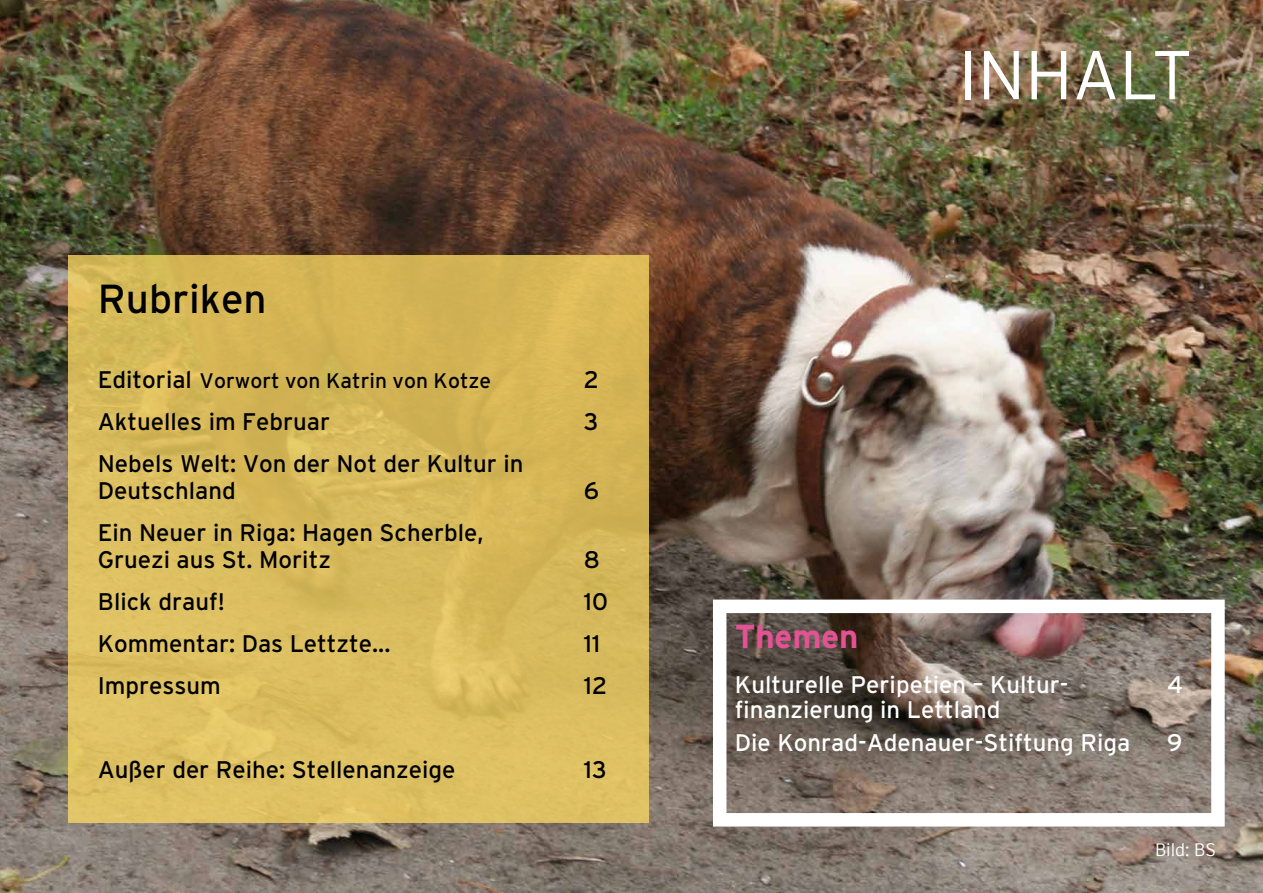
<style>
.page{position:relative;width:1263px;height:893px;background:#fff}
.page>*{position:absolute;margin:0;border:0;box-sizing:border-box;transform-origin:0 0}
.t1{font:300 69px "Interstate";color:#fff}
.t2{font:40.5px "Interstate";color:#000}
.t3{font:700 33px "Interstate";color:#e45294}
.t4{font:24px/27px "Interstate";color:#000}
.t5{font:24px/33px "Interstate";color:#fff}
.t6{font:21px "Interstate";color:#000}
.t7{font:300 18px "Interstate";color:#fff}
.s1{font-size:24px}
</style>
<div class="page">
<img style="left:0;top:0;width:1263px;height:893px">
<div style="left:713px;top:600px;width:512px;height:226px;border:14px solid #fff"></div>
<div style="left:68px;top:255px;width:580px;height:568px;background:#d9bb5c"></div>
<h2 class="t2" style="left:98px;top:276px;width:170px">Rubriken</h2>
<p class="t6" style="left:98px;top:369px;width:395px"><span class="s1">Editorial</span> Vorwort von Katrin von Kotze</p>
<p class="t4" style="left:584px;top:366px;width:17px">2</p>
<p class="t4" style="left:98px;top:408px;width:234px">Aktuelles im Februar</p>
<p class="t4" style="left:584px;top:408px;width:16px">3</p>
<p class="t4" style="left:98px;top:450px;width:427px">Nebels Welt: Von der Not der Kultur in<br>Deutschland</p>
<p class="t4" style="left:584px;top:477px;width:17px">6</p>
<p class="t4" style="left:98px;top:519px;width:387px">Ein Neuer in Riga: Hagen Scherble,<br>Gruezi aus St. Moritz</p>
<p class="t4" style="left:584px;top:546px;width:18px">8</p>
<p class="t4" style="left:98px;top:588px;width:129px">Blick drauf!</p>
<p class="t4" style="left:584px;top:588px;width:26px">10</p>
<p class="t4" style="left:98px;top:630px;width:294px">Kommentar: Das Lettzte...</p>
<p class="t4" style="left:584px;top:630px;width:18px">11</p>
<p class="t4" style="left:98px;top:672px;width:125px">Impressum</p>
<p class="t4" style="left:584px;top:672px;width:25px">12</p>
<p class="t4" style="left:98px;top:756px;width:359px">Außer der Reihe: Stellenanzeige</p>
<p class="t4" style="left:584px;top:756px;width:24px">13</p>
<h1 class="t1" style="left:959px;top:36px;width:228px">INHALT</h1>
<h3 class="t3" style="left:735px;top:618px;width:125px">Themen</h3>
<p class="t5" style="left:735px;top:668px;width:335px">Kulturelle Peripetien – Kultur-</p>
<p class="t5" style="left:1167px;top:668px;width:18px">4</p>
<p class="t5" style="left:735px;top:693px;width:397px">finanzierung in Lettland<br>Die Konrad-Adenauer-Stiftung Riga</p>
<p class="t5" style="left:1167px;top:726px;width:17px">9</p>
<p class="t7" style="left:1155px;top:840px;width:63px">Bild: BS</p>
</div>
